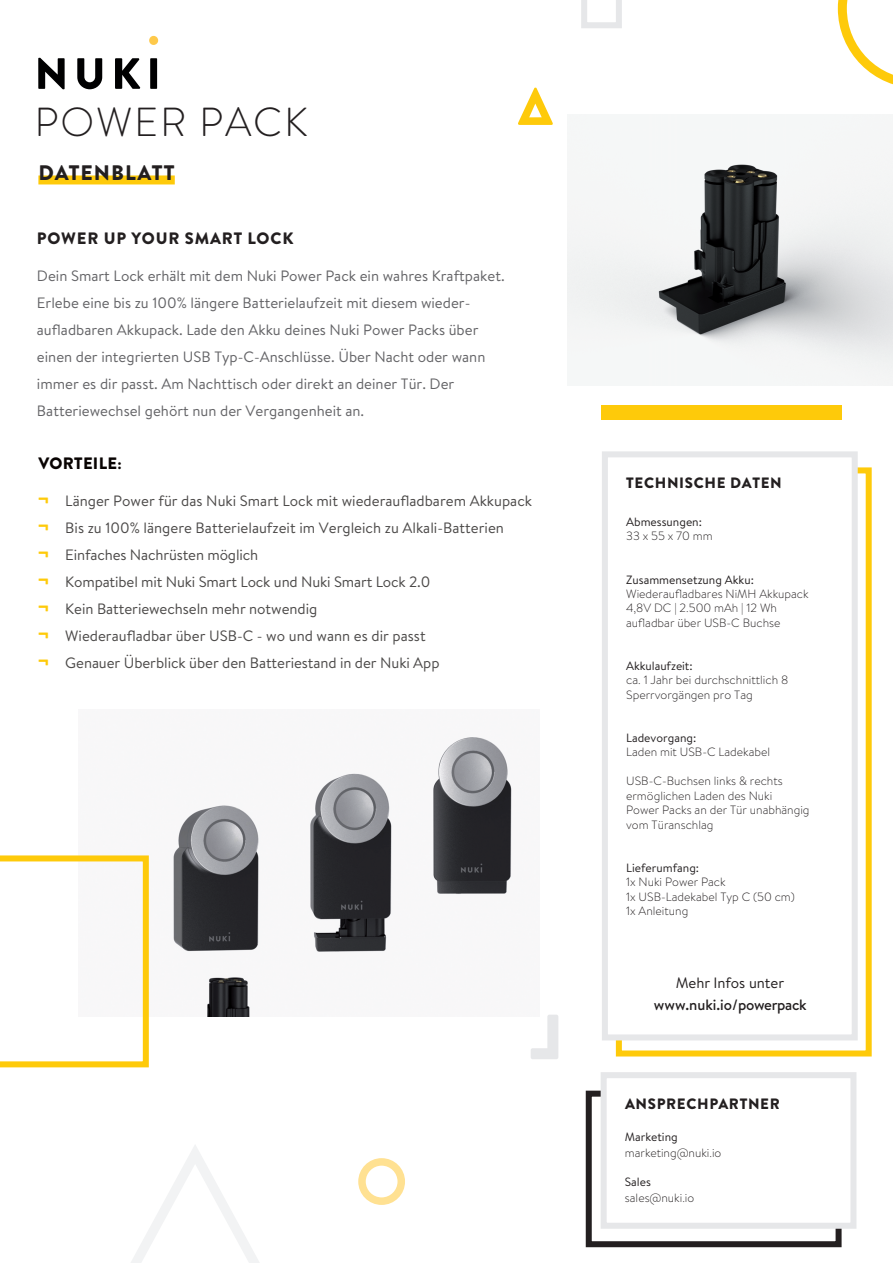
<style>
.page{position:relative;width:893px;height:1263px;background:#fff}
.page>*{position:absolute;margin:0;border:0;box-sizing:border-box;transform-origin:0 0}
.t1{font:900 52.5px "Brandon Grotesque";color:#feca0a}
.t2{font:300 40.5px "Brandon Grotesque";letter-spacing:.045em;color:#231f20}
.t3{font:900 21px "Brandon Grotesque";letter-spacing:.05em;color:#231f20}
.t4{font:900 16.5px "Brandon Grotesque";letter-spacing:.05em;color:#231f20}
.t5{font:900 16.5px "Brandon Grotesque";letter-spacing:.02em;color:#080302}
.t6{font:15px/27px "Brandon Text";color:#636366}
.t7{font:15px/27px "Brandon Text";color:#4b4948}
.t8{font:900 15px "Brandon Grotesque";letter-spacing:.045em;color:#231f20}
.t9{font:500 15px "Brandon Text";letter-spacing:-.02em;color:#231f20}
.t10{font:15px "Brandon Text";color:#231f20}
.t11{font:300 12px/14.4px "Brandon Text";color:#231f20}
.t12{font:12px "Brandon Text";color:#231f20}
.s1{font-family:"Brandon Grotesque";font-weight:900;font-size:21px;color:#feca0a}
</style>
<div class="page">
<img style="left:173px;top:737px;width:339px;height:280px">
<div style="left:616px;top:467px;width:256px;height:589px;border:6px solid #feca0a"></div>
<svg style="left:38px;top:58px;width:27px;height:31px"></svg>
<svg style="left:77px;top:58px;width:25px;height:31px"></svg>
<svg style="left:115px;top:58px;width:25px;height:31px"></svg>
<div style="left:150px;top:58px;width:7px;height:31px;background:#000001"></div>
<div style="left:149px;top:36px;width:9px;height:9px;background:#fec94a;border-radius:50%"></div>
<div style="left:38px;top:175px;width:137px;height:9px;background:#feca0a"></div>
<div style="left:602px;top:451px;width:256px;height:589px;background:#fff;border:6px solid #e6e7e9"></div>
<div style="left:586px;top:1091px;width:256px;height:156px;border:6px solid #231f20"></div>
<div style="left:601px;top:1072px;width:255px;height:157px;background:#fff;border:6px solid #e6e7e9"></div>
<div style="left:602px;top:405px;width:240px;height:15px;background:#feca0a"></div>
<svg style="left:531px;top:1015px;width:27px;height:44px"></svg>
<div style="left:358px;top:1158px;width:47px;height:47px;border:8px solid #ffe192;border-radius:50%"></div>
<svg style="left:131px;top:1145px;width:128px;height:118px"></svg>
<svg style="left:838px;top:0;width:55px;height:85px"></svg>
<svg style="left:581px;top:0;width:41px;height:28px"></svg>
<svg style="left:0;top:855px;width:149px;height:212px"></svg>
<img style="left:568px;top:116px;width:325px;height:270px">
<h2 class="t2" style="left:35px;top:95px;width:275px">POWER PACK</h2>
<h3 class="t3" style="left:38px;top:158px;width:138px">DATENBLATT</h3>
<h1 class="t1" style="left:517px;top:70px;width:39px">∆</h1>
<p class="t4" style="left:37px;top:226px;width:258px">POWER UP YOUR SMART LOCK</p>
<p class="t6" style="left:37px;top:262px;width:469px">Dein Smart Lock erhält mit dem Nuki Power Pack ein wahres Kraftpaket.<br>Erlebe eine bis zu 100% längere Batterielaufzeit mit diesem wieder&shy;aufladbaren Akkupack. Lade den Akku deines Nuki Power Packs über einen der integrierten USB Typ-C-Anschlüsse. Über Nacht oder wann immer es dir passt. Am Nachttisch oder direkt an deiner Tür. Der Batteriewechsel gehört nun der Vergangenheit an.</p>
<p class="t5" style="left:38px;top:451px;width:85px">VORTEILE:</p>
<p class="t7" style="left:38px;top:487px;width:495px"><span class="s1">¬</span> Länger Power für das Nuki Smart Lock mit wiederaufladbarem Akkupack <span class="s1">¬</span> Bis zu 100% längere Batterielaufzeit im Vergleich zu Alkali-Batterien<br><span class="s1">¬</span> Einfaches Nachrüsten möglich</p>
<p class="t7" style="left:38px;top:568px;width:394px"><span class="s1">¬</span> Kompatibel mit Nuki Smart Lock und Nuki Smart Lock 2.0</p>
<p class="t7" style="left:38px;top:595px;width:403px"><span class="s1">¬</span> Kein Batteriewechseln mehr notwendig<br><span class="s1">¬</span> Wiederaufladbar über USB-C - wo und wann es dir passt <span class="s1">¬</span> Genauer Überblick über den Batteriestand in der Nuki App</p>
<p class="t8" style="left:626px;top:472px;width:157px">TECHNISCHE DATEN</p>
<p class="t12" style="left:626px;top:514px;width:77px">Abmessungen:</p>
<p class="t11" style="left:626px;top:529px;width:88px">33 x 55 x 70 mm</p>
<p class="t12" style="left:626px;top:571px;width:129px">Zusammensetzung Akku:</p>
<p class="t11" style="left:626px;top:586px;width:184px">Wiederaufladbares NiMH Akkupack<br>4,8V DC | 2.500 mAh | 12 Wh aufladbar über USB-C Buchse</p>
<p class="t12" style="left:626px;top:658px;width:68px">Akkulaufzeit:</p>
<p class="t11" style="left:626px;top:673px;width:164px">ca. 1 Jahr bei durchschnittlich 8<br>Sperrvorgängen pro Tag</p>
<p class="t12" style="left:626px;top:730px;width:72px">Ladevorgang:</p>
<p class="t11" style="left:626px;top:745px;width:146px">Laden mit USB-C Ladekabel</p>
<p class="t11" style="left:626px;top:773px;width:185px">USB-C-Buchsen links &amp; rechts ermöglichen Laden des Nuki<br>Power Packs an der Tür unabhängig vom Türanschlag</p>
<p class="t12" style="left:626px;top:859px;width:75px">Lieferumfang:</p>
<p class="t11" style="left:626px;top:874px;width:170px">1x Nuki Power Pack<br>1x USB-Ladekabel Typ C (50 cm)<br>1x Anleitung</p>
<p class="t10" style="left:676px;top:972px;width:110px">Mehr Infos unter</p>
<p class="t9" style="left:654px;top:994px;width:154px">www.nuki.io/powerpack</p>
<p class="t8" style="left:625px;top:1093px;width:156px">ANSPRECHPARTNER</p>
<p class="t12" style="left:625px;top:1128px;width:54px">Marketing</p>
<p class="t11" style="left:625px;top:1145px;width:98px">marketing@nuki.io</p>
<p class="t12" style="left:625px;top:1173px;width:28px">Sales</p>
<p class="t11" style="left:625px;top:1190px;width:71px">sales@nuki.io</p>
</div>
